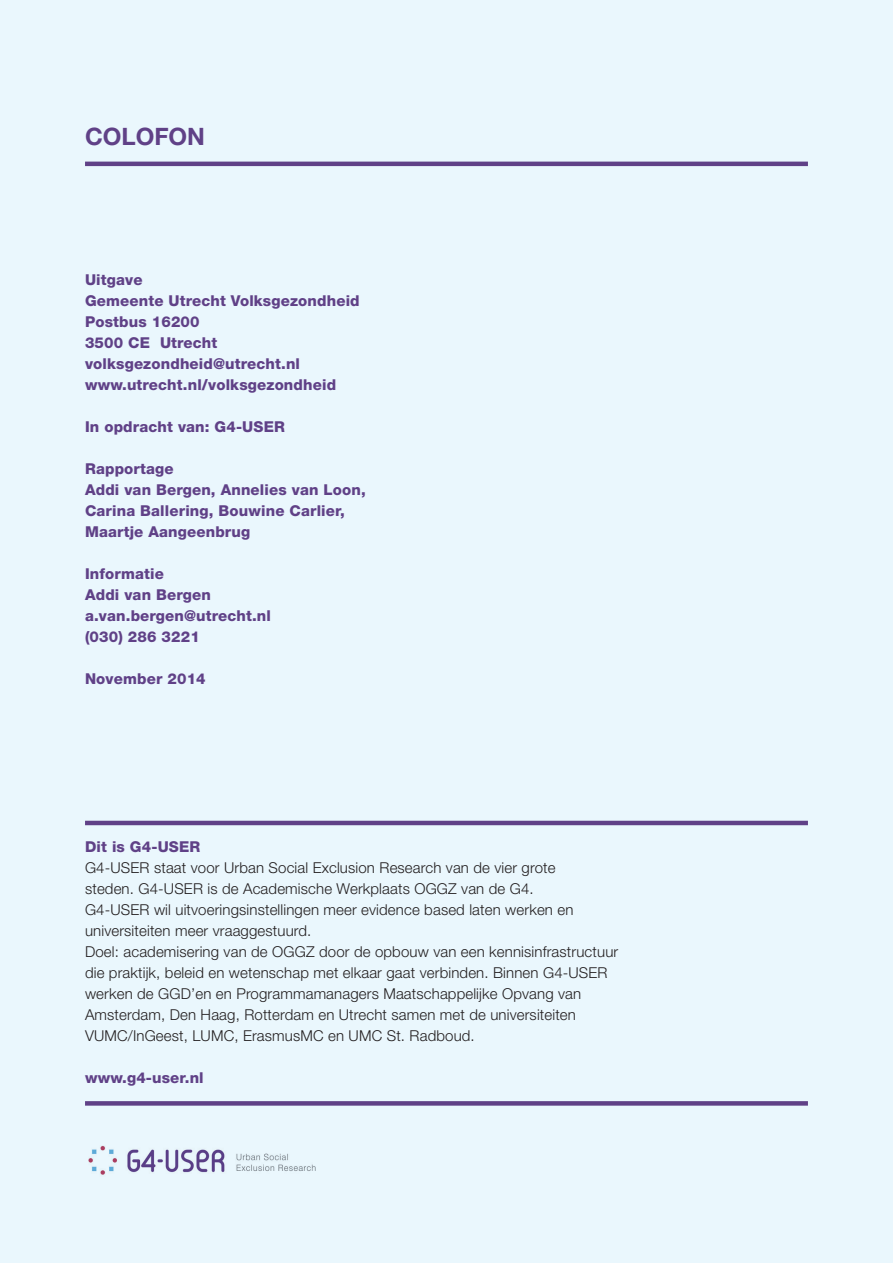
<style>
.page{position:relative;width:893px;height:1263px;background:#eaf7fd}
.page>*{position:absolute;margin:0;border:0;box-sizing:border-box;transform-origin:0 0}
.t1{font:700 24px "Helvetica Neue LT Std";color:#604187}
.lopende_tekst{font:300 15px/21px "Helvetica Neue";letter-spacing:.01em;color:#231f20}
.tussenkop{font:800 15px/21px "Helvetica Neue";letter-spacing:.01em;color:#604187}
</style>
<div class="page">
<hr style="left:85px;top:162px;width:723px;height:4px;background:#604187">
<hr style="left:85px;top:821px;width:723px;height:4px;background:#604187">
<div style="left:85px;top:1101px;width:723px;height:5px;background:#604187"></div>
<img style="left:88px;top:1145px;width:228px;height:30px">
<p class="t1" style="left:85px;top:121px;width:122px">COLOFON</p>
<p class="tussenkop" style="left:85px;top:269px;width:59px">Uitgave</p>
<p class="tussenkop" style="left:85px;top:290px;width:276px">Gemeente Utrecht Volksgezondheid</p>
<p class="tussenkop" style="left:85px;top:311px;width:116px">Postbus 16200</p>
<p class="tussenkop" style="left:85px;top:332px;width:134px">3500 CE Utrecht</p>
<p class="tussenkop" style="left:85px;top:353px;width:216px">volksgezondheid@utrecht.nl</p>
<p class="tussenkop" style="left:85px;top:374px;width:253px">www.utrecht.nl/volksgezondheid</p>
<p class="tussenkop" style="left:85px;top:416px;width:201px">In opdracht van: G4-USER</p>
<p class="tussenkop" style="left:85px;top:458px;width:90px">Rapportage</p>
<p class="tussenkop" style="left:85px;top:479px;width:282px">Addi van Bergen, Annelies van Loon,<br>Carina Ballering, Bouwine Carlier,<br>Maartje Aangeenbrug</p>
<p class="tussenkop" style="left:85px;top:563px;width:80px">Informatie</p>
<p class="tussenkop" style="left:85px;top:584px;width:127px">Addi van Bergen</p>
<p class="tussenkop" style="left:85px;top:605px;width:187px">a.van.bergen@utrecht.nl</p>
<p class="tussenkop" style="left:85px;top:626px;width:116px">(030) 286 3221</p>
<p class="tussenkop" style="left:85px;top:668px;width:122px">November 2014</p>
<p class="tussenkop" style="left:85px;top:836px;width:117px">Dit is G4-USER</p>
<p class="lopende_tekst" style="left:85px;top:857px;width:490px">G4-USER staat voor Urban Social Exclusion Research van de vier grote steden. G4-USER is de Academische Werkplaats OGGZ van de G4.<br>G4-USER wil uitvoeringsinstellingen meer evidence based laten werken en universiteiten meer vraaggestuurd.</p>
<p class="lopende_tekst" style="left:85px;top:941px;width:535px">Doel: academisering van de OGGZ door de opbouw van een kennisinfrastructuur die praktijk, beleid en wetenschap met elkaar gaat verbinden. Binnen G4-USER werken de GGD’en en Programmamanagers Maatschappelijke Opvang van Amsterdam, Den Haag, Rotterdam en Utrecht samen met de universiteiten VUMC/InGeest, LUMC, ErasmusMC en UMC St. Radboud.</p>
<p class="tussenkop" style="left:85px;top:1067px;width:120px">www.g4-user.nl</p>
</div>
